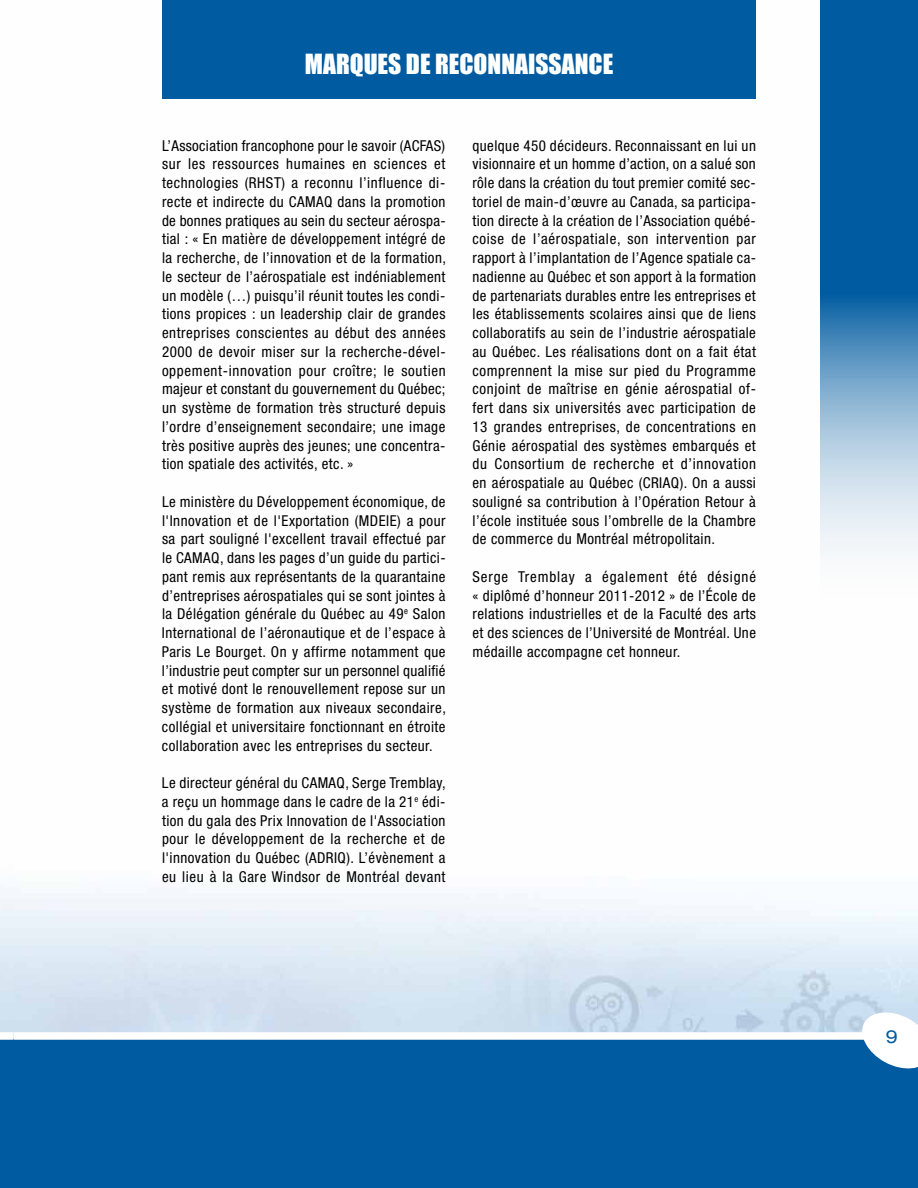
<style>
.page{position:relative;width:918px;height:1188px;background:#fff}
.page>*{position:absolute;margin:0;border:0;box-sizing:border-box;transform-origin:0 0}
.t1{font:25.5px "Impact";color:#fff}
.t2{font:expanded 18px "Helvetica Neue";color:#005ba0}
.t3{font:condensed 15px/18.8px "Helvetica Neue";letter-spacing:.03em;color:#000;text-align:justify}
</style>
<div class="page">
<img style="left:14px;top:98px;width:904px;height:934px">
<svg style="left:820px;top:0;width:98px;height:618px;background:#5994c0"></svg>
<div style="left:0;top:1040px;width:918px;height:148px;background:#005ba0"></div>
<svg style="left:858px;top:1009px;width:60px;height:60px"></svg>
<div style="left:162px;top:0;width:594px;height:98px;background:#005ba0"></div>
<h1 class="t1" style="left:305px;top:44px;width:310px">MARQUES DE RECONNAISSANCE</h1>
<p class="t3" style="left:162px;top:136px;width:286px">L’Association francophone pour le savoir (ACFAS) sur les ressources humaines en sciences et technologies (RHST) a reconnu l’influence di&shy;recte et indirecte du CAMAQ dans la promotion de bonnes pratiques au sein du secteur aérospa&shy;tial : « En matière de développement intégré de la recherche, de l’innovation et de la formation, le secteur de l’aérospatiale est indéniablement un modèle (…) puisqu’il réunit toutes les condi&shy;tions propices : un leadership clair de grandes entreprises conscientes au début des années 2000 de devoir miser sur la recherche-dével&shy;oppement-innovation pour croître; le soutien majeur et constant du gouvernement du Québec; un système de formation très structuré depuis l’ordre d’enseignement secondaire; une image très positive auprès des jeunes; une concentra&shy;tion spatiale des activités, etc. »</p>
<p class="t3" style="left:162px;top:492px;width:285px">Le ministère du Développement économique, de l'Innovation et de l'Exportation (MDEIE) a pour sa part souligné l'excellent travail effectué par le CAMAQ, dans les pages d’un guide du partici&shy;pant remis aux représentants de la quarantaine d’entreprises aérospatiales qui se sont jointes à la Délégation générale du Québec au 49<sup>e</sup> Salon International de l’aéronautique et de l’espace à Paris Le Bourget. On y affirme notamment que l’industrie peut compter sur un personnel qualifié et motivé dont le renouvellement repose sur un système de formation aux niveaux secondaire, collégial et universitaire fonctionnant en étroite collaboration avec les entreprises du secteur.</p>
<p class="t3" style="left:162px;top:773px;width:285px">Le directeur général du CAMAQ, Serge Tremblay, a reçu un hommage dans le cadre de la 21<sup>e</sup> édi&shy;tion du gala des Prix Innovation de l'Association pour le développement de la recherche et de l'innovation du Québec (ADRIQ). L’évènement a eu lieu à la Gare Windsor de Montréal devant</p>
<p class="t3" style="left:473px;top:136px;width:285px">quelque 450 décideurs. Reconnaissant en lui un visionnaire et un homme d’action, on a salué son rôle dans la création du tout premier comité sec&shy;toriel de main-d’œuvre au Canada, sa participa&shy;tion directe à la création de l’Association québé&shy;coise de l’aérospatiale, son intervention par rapport à l’implantation de l’Agence spatiale ca&shy;nadienne au Québec et son apport à la formation de partenariats durables entre les entreprises et les établissements scolaires ainsi que de liens collaboratifs au sein de l’industrie aérospatiale au Québec. Les réalisations dont on a fait état comprennent la mise sur pied du Programme conjoint de maîtrise en génie aérospatial of&shy;fert dans six universités avec participation de 13 grandes entreprises, de concentrations en Génie aérospatial des systèmes embarqués et du Consortium de recherche et d’innovation en aérospatiale au Québec (CRIAQ). On a aussi souligné sa contribution à l’Opération Retour à l’école instituée sous l’ombrelle de la Chambre de commerce du Montréal métropolitain.</p>
<p class="t3" style="left:473px;top:567px;width:285px">Serge Tremblay a également été désigné « diplômé d’honneur 2011-2012 » de l’École de relations industrielles et de la Faculté des arts et des sciences de l’Université de Montréal. Une médaille accompagne cet honneur.</p>
<p class="t2" style="left:886px;top:1026px;width:14px">9</p>
</div>
